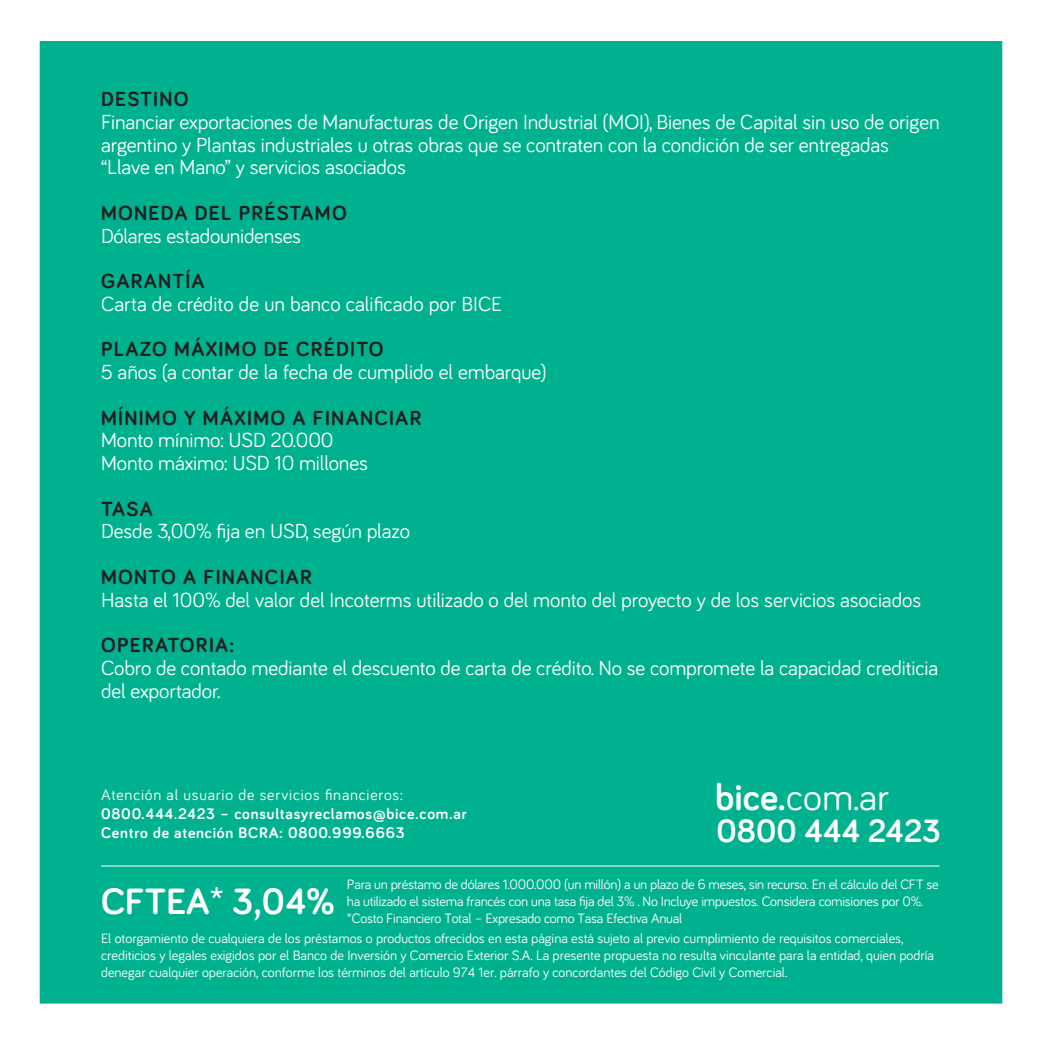
<style>
.page{position:relative;width:1042px;height:1042px;background:#fff}
.page>*{position:absolute;margin:0;border:0;box-sizing:border-box;transform-origin:0 0}
.t1{font:38.5px "Bariol";color:#fff}
.t2{font:700 37.8px "Bariol";color:#fff}
.t3{font:700 33.25px "Bariol";color:#fff}
.t4{font:21px/22.8px "Bariol";letter-spacing:-.005em;color:#fff}
.t5{font:700 21px "Bariol";letter-spacing:.06em;color:#231f20}
.t6{font:700 15.75px/18.9px "Bariol";letter-spacing:.05em;color:#fff}
.t7{font:15.75px "Bariol";letter-spacing:.05em;color:#fff}
.t8{font:14px/16.8px "Bariol";color:#fff}
.s1{font-weight:700}
</style>
<div class="page">
<div style="left:40px;top:41px;width:962px;height:962px;background:#00b18f"></div>
<hr style="left:101px;top:865px;width:838px;height:1px;background:#fff">
<h3 class="t5" style="left:101px;top:85px;width:89px">DESTINO</h3>
<p class="t4" style="left:101px;top:109px;width:840px">Financiar exportaciones de Manufacturas de Origen Industrial (MOI), Bienes de Capital sin uso de origen argentino y Plantas industriales u otras obras que se contraten con la condición de ser entregadas “Llave en Mano” y servicios asociados</p>
<h3 class="t5" style="left:101px;top:198px;width:247px">MONEDA DEL PRÉSTAMO</h3>
<h3 class="t4" style="left:101px;top:223px;width:202px">Dólares estadounidenses</h3>
<h3 class="t5" style="left:101px;top:267px;width:105px">GARANTÍA</h3>
<h3 class="t4" style="left:101px;top:291px;width:403px">Carta de crédito de un banco calificado por BICE</h3>
<h3 class="t5" style="left:101px;top:335px;width:284px">PLAZO MÁXIMO DE CRÉDITO</h3>
<h3 class="t4" style="left:101px;top:360px;width:447px">5 años (a contar de la fecha de cumplido el embarque)</h3>
<h3 class="t5" style="left:101px;top:403px;width:322px">MÍNIMO Y MÁXIMO A FINANCIAR</h3>
<h3 class="t4" style="left:101px;top:428px;width:268px">Monto mínimo: USD 20.000<br>Monto máximo: USD 10 millones</h3>
<h3 class="t5" style="left:101px;top:494px;width:53px">TASA</h3>
<h3 class="t4" style="left:101px;top:519px;width:310px">Desde 3,00% fija en USD, según plazo</h3>
<h3 class="t5" style="left:101px;top:562px;width:212px">MONTO A FINANCIAR</h3>
<h3 class="t4" style="left:101px;top:587px;width:822px">Hasta el 100% del valor del Incoterms utilizado o del monto del proyecto y de los servicios asociados</h3>
<h3 class="t5" style="left:101px;top:631px;width:135px">OPERATORIA:</h3>
<h3 class="t4" style="left:101px;top:655px;width:839px">Cobro de contado mediante el descuento de carta de crédito. No se compromete la capacidad crediticia del exportador.</h3>
<p class="t7" style="left:101px;top:784px;width:303px">Atención al usuario de servicios financieros:</p>
<p class="t6" style="left:101px;top:803px;width:367px">0800.444.2423 – consultasyreclamos@bice.com.ar<br>Centro de atención BCRA: 0800.999.6663</p>
<h1 class="t1" style="left:715px;top:770px;width:175px"><span class="s1">bice.</span>com.ar</h1>
<h3 class="t3" style="left:716px;top:808px;width:226px">0800 444 2423</h3>
<h2 class="t2" style="left:101px;top:875px;width:235px">CFTEA* 3,04%</h2>
<p class="t8" style="left:347px;top:875px;width:593px">Para un préstamo de dólares 1.000.000 (un millón) a un plazo de 6 meses, sin recurso. En el cálculo del CFT se ha utilizado el sistema francés con una tasa fija del 3% . No Incluye impuestos. Considera comisiones por 0%.</p>
<p class="t8" style="left:347px;top:909px;width:337px">*Costo Financiero Total – Expresado como Tasa Efectiva Anual</p>
<p class="t8" style="left:101px;top:929px;width:834px">El otorgamiento de cualquiera de los préstamos o productos ofrecidos en esta página está sujeto al previo cumplimiento de requisitos comerciales, crediticios y legales exigidos por el Banco de Inversión y Comercio Exterior S.A. La presente propuesta no resulta vinculante para la entidad, quien podría denegar cualquier operación, conforme los términos del artículo 974 1er. párrafo y concordantes del Código Civil y Comercial.</p>
</div>
